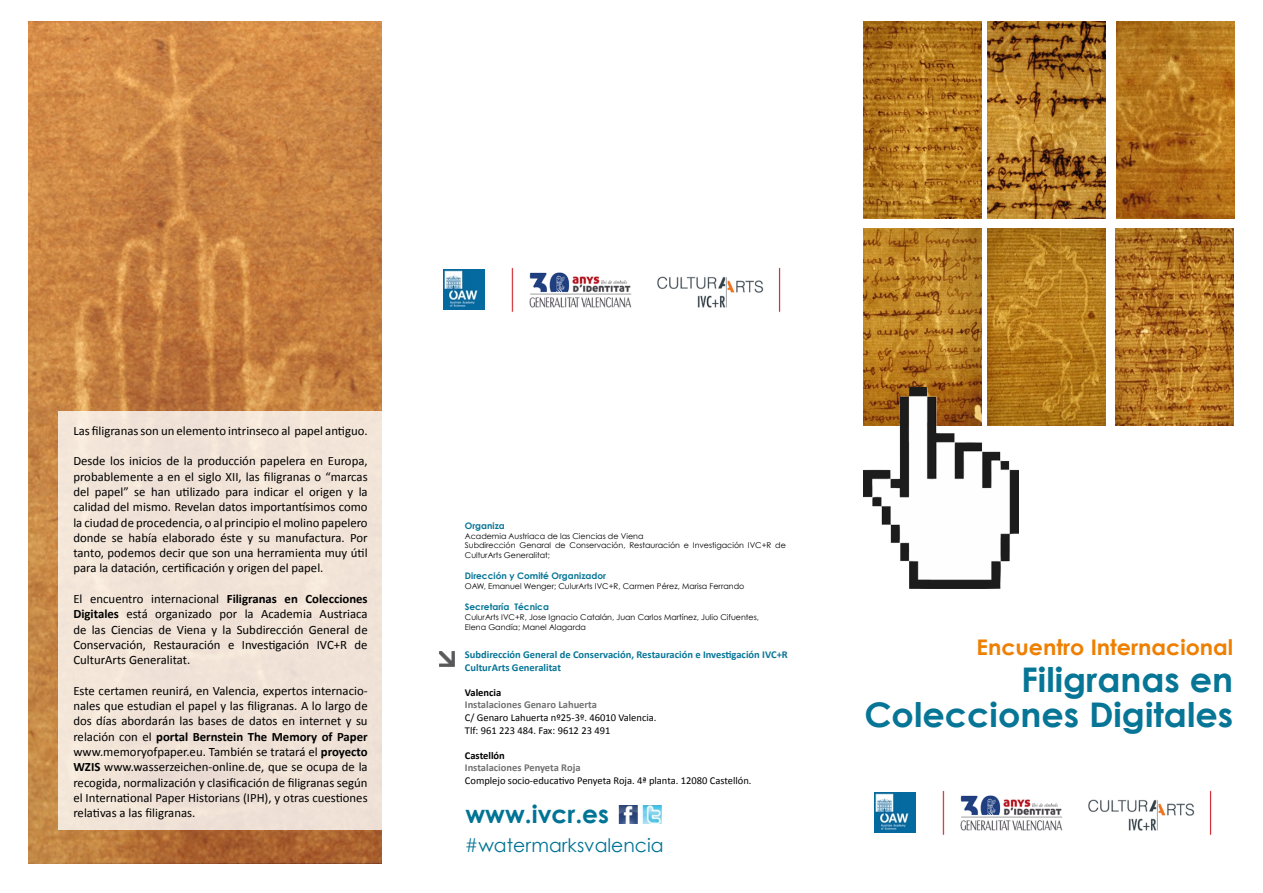
<style>
.page{position:relative;width:1263px;height:893px;background:#fff}
.page>*{position:absolute;margin:0;border:0;box-sizing:border-box;transform-origin:0 0}
.t1{font:700 34.05px/34.7px "Century Gothic";color:#067596;text-align:right}
.t2{font:700 24.75px "Century Gothic";color:#007495}
.t3{font:700 21.6px "Century Gothic";color:#ee7f00}
.t4{font:18.75px "Century Gothic";color:#007495}
.t5{font:12.75px/15.3px "Calibri";color:#000;text-align:justify}
.t6{font:10.5px/12.6px "Calibri";color:#000}
.t7{font:700 10.5px/12.6px "Calibri";color:#067596}
.t8{font:700 10.5px "Calibri";color:#707172}
.t9{font:700 10.5px "Calibri";color:#000}
.t10{font:700 9px "Century Gothic";color:#067596}
.t11{font:7.95px/9.6px "Century Gothic";color:#000}
.s1{font-weight:700}
</style>
<div class="page">
<img style="left:619px;top:806px;width:18px;height:18px">
<img style="left:643px;top:806px;width:19px;height:18px">
<img style="left:439px;top:651px;width:16px;height:16px">
<img style="left:863px;top:228px;width:118px;height:197px">
<img style="left:987px;top:21px;width:118px;height:197px">
<img style="left:987px;top:228px;width:118px;height:197px">
<img style="left:1116px;top:21px;width:119px;height:197px">
<img style="left:863px;top:21px;width:118px;height:197px">
<img style="left:1116px;top:228px;width:118px;height:197px">
<img style="left:864px;top:388px;width:155px;height:200px">
<img style="left:942px;top:790px;width:270px;height:46px">
<img style="left:874px;top:792px;width:42px;height:40px">
<img style="left:29px;top:21px;width:352px;height:842px">
<div style="left:58px;top:411px;width:333px;height:418px;background:#f1e3d7"></div>
<img style="left:511px;top:267px;width:270px;height:46px">
<img style="left:444px;top:270px;width:41px;height:39px">
<p class="t5" style="left:73px;top:423px;width:296px">Las filigranas son un elemento intrinseco al papel antiguo.</p>
<p class="t5" style="left:73px;top:453px;width:296px">Desde los inicios de la producción papelera en Europa, probablemente a en el siglo XII, las filigranas o “marcas del papel” se han utilizado para indicar el origen y la calidad del mismo. Revelan datos importantísimos como la ciudad de procedencia, o al principio el molino papelero donde se había elaborado éste y su manufactura. Por tanto, podemos decir que son una herramienta muy útil para la datación, certificación y origen del papel.</p>
<p class="t5" style="left:73px;top:591px;width:296px">El encuentro internacional <span class="s1">Filigranas en Colecciones Digitales</span> está organizado por la Academia Austriaca de las Ciencias de Viena y la Subdirección General de Conservación, Restauración e Investigación IVC+R de CulturArts Generalitat.</p>
<p class="t5" style="left:73px;top:683px;width:296px">Este certamen reunirá, en Valencia, expertos internacio&shy;nales que estudian el papel y las filigranas. A lo largo de dos días abordarán las bases de datos en internet y su relación con el <span class="s1">portal Bernstein The Memory of Paper </span>www.memoryofpaper.eu. También se tratará el <span class="s1">proyecto WZIS</span> www.wasserzeichen-online.de, que se ocupa de la recogida, normalización y clasificación de filigranas según el International Paper Historians (IPH), y otras cuestiones relativas a las filigranas.</p>
<p class="t10" style="left:465px;top:520px;width:41px">Organiza</p>
<p class="t11" style="left:465px;top:531px;width:322px">Academia Austriaca de las Ciencias de Viena<br>Subdirección Genaral de Conservación, Restauración e Investigación IVC+R de<br>CulturArts Generalitat;</p>
<p class="t10" style="left:465px;top:570px;width:143px">Dirección y Comité Organizador</p>
<p class="t11" style="left:465px;top:581px;width:281px">OAW, Emanuel Wenger; CulurArts IVC+R, Carmen Pérez, Marisa Ferrando</p>
<p class="t10" style="left:465px;top:601px;width:86px">Secretaría Técnica</p>
<p class="t11" style="left:465px;top:612px;width:296px">CulurArts IVC+R, Jose Ignacio Catalán, Juan Carlos Martínez, Julio Cifuentes,<br>Elena Gandía; Manel Alagarda</p>
<p class="t7" style="left:465px;top:648px;width:324px">Subdirección General de Conservación, Restauración e Investigación IVC+R<br>CulturArts Generalitat</p>
<p class="t9" style="left:465px;top:685px;width:38px">Valencia</p>
<p class="t8" style="left:465px;top:698px;width:134px">Instalaciones Genaro Lahuerta</p>
<p class="t6" style="left:465px;top:711px;width:193px">C/ Genaro Lahuerta nº25-3º. 46010 Valencia.<br>Tlf: 961 223 484. Fax: 9612 23 491</p>
<p class="t9" style="left:465px;top:748px;width:42px">Castellón</p>
<p class="t8" style="left:465px;top:761px;width:117px">Instalaciones Penyeta Roja</p>
<p class="t6" style="left:465px;top:774px;width:288px">Complejo socio-educativo Penyeta Roja. 4ª planta. 12080 Castellón.</p>
<h2 class="t2" style="left:465px;top:799px;width:145px">www.ivcr.es</h2>
<h3 class="t4" style="left:465px;top:834px;width:200px">#watermarksvalencia</h3>
<h3 class="t3" style="left:976px;top:633px;width:258px">Encuentro Internacional</h3>
<h1 class="t1" style="left:864px;top:662px;width:370px">Filigranas en<br>Colecciones Digitales</h1>
</div>
